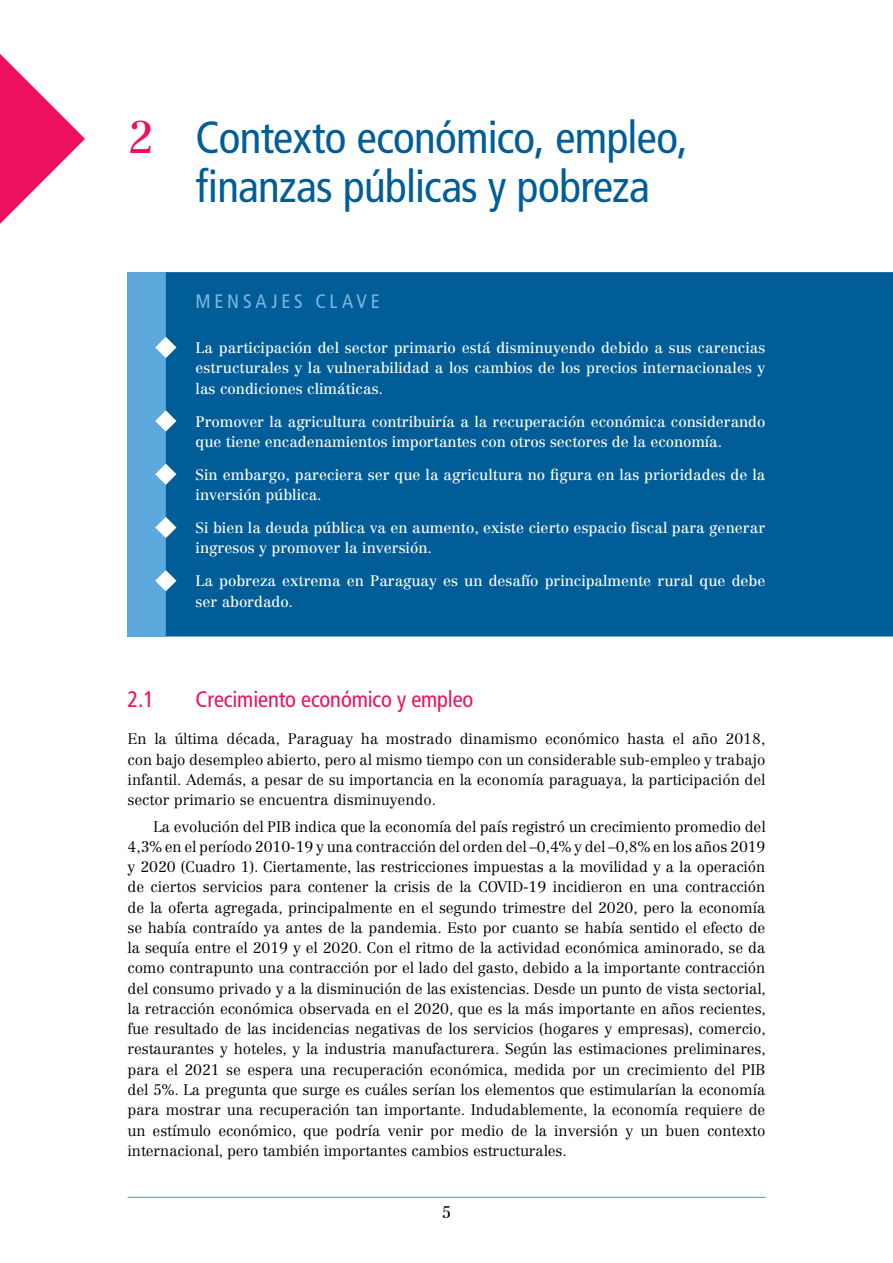
<style>
.page{position:relative;width:893px;height:1263px;background:#fff}
.page>*{position:absolute;margin:0;border:0;box-sizing:border-box;transform-origin:0 0}
.t1{font:condensed 45px/49.5px "Frutiger LT Pro";letter-spacing:-.015em;color:#005d98}
.t2{font:condensed 22.5px "Frutiger LT Pro";letter-spacing:-.005em;color:#ed125f}
.t3{font:condensed 19.5px "Frutiger LT Pro";letter-spacing:.2em;color:#7eb6e3}
.t4{font:16.5px "Centennial LT Std";color:#000}
.t5{font:300 15px/20.2px "Centennial LT Std";color:#000;text-align:justify}
.t6{font:15px/20.2px "Centennial LT Std";color:#fff}
.s1{font-family:"Centennial LT Std";font-stretch:normal;color:#ed125f}
</style>
<div class="page">
<hr style="left:128px;top:1197px;width:637px;height:1px;background:#00aeef">
<div style="left:128px;top:272px;width:38px;height:364px;background:#5da9dd"></div>
<div style="left:166px;top:272px;width:727px;height:364px;background:#005d98"></div>
<svg style="left:0;top:54px;width:85px;height:170px"></svg>
<svg style="left:155px;top:337px;width:21px;height:21px"></svg>
<svg style="left:155px;top:410px;width:21px;height:22px"></svg>
<svg style="left:155px;top:464px;width:21px;height:21px"></svg>
<svg style="left:155px;top:517px;width:21px;height:21px"></svg>
<svg style="left:155px;top:570px;width:21px;height:21px"></svg>
<div style="left:224px;top:409px;width:445px;height:228px;background:#005d98"></div>
<h1 class="t1" style="left:196px;top:113px;width:494px;text-indent:-68px"><span class="s1">2</span> Contexto económico, empleo, finanzas públicas y pobreza</h1>
<h3 class="t3" style="left:196px;top:290px;width:186px">MENSAJES CLAVE</h3>
<p class="t6" style="left:196px;top:338px;width:571px;text-align:justify">La participación del sector primario está disminuyendo debido a sus carencias estructurales y la vulnerabilidad a los cambios de los precios internacionales y las condiciones climáticas.</p>
<p class="t6" style="left:196px;top:411px;width:571px">Promover la agricultura contribuiría a la recuperación económica considerando que tiene encadenamientos importantes con otros sectores de la economía.</p>
<p class="t6" style="left:196px;top:465px;width:571px">Sin embargo, pareciera ser que la agricultura no figura en las prioridades de la inversión pública.</p>
<p class="t6" style="left:196px;top:518px;width:571px">Si bien la deuda pública va en aumento, existe cierto espacio fiscal para generar ingresos y promover la inversión.</p>
<p class="t6" style="left:196px;top:571px;width:571px">La pobreza extrema en Paraguay es un desafío principalmente rural que debe ser abordado.</p>
<h2 class="t2" style="left:128px;top:686px;width:28px">2.1</h2>
<h2 class="t2" style="left:196px;top:686px;width:279px">Crecimiento económico y empleo</h2>
<p class="t5" style="left:128px;top:729px;width:639px">En la última década, Paraguay ha mostrado dinamismo económico hasta el año 2018, con bajo desempleo abierto, pero al mismo tiempo con un considerable sub-empleo y trabajo infantil. Además, a pesar de su importancia en la economía paraguaya, la participación del sector primario se encuentra disminuyendo.</p>
<p class="t5" style="left:128px;top:816px;width:640px;text-indent:26px">La evolución del PIB indica que la economía del país registró un crecimiento promedio del 4,3% en el período 2010-19 y una contracción del orden del –0,4% y del –0,8% en los años 2019 y 2020 (Cuadro 1). Ciertamente, las restricciones impuestas a la movilidad y a la operación de ciertos servicios para contener la crisis de la COVID-19 incidieron en una contracción de la oferta agregada, principalmente en el segundo trimestre del 2020, pero la economía se había contraído ya antes de la pandemia. Esto por cuanto se había sentido el efecto de la sequía entre el 2019 y el 2020. Con el ritmo de la actividad económica aminorado, se da como contrapunto una contracción por el lado del gasto, debido a la importante contracción del consumo privado y a la disminución de las existencias. Desde un punto de vista sectorial, la retracción económica observada en el 2020, que es la más importante en años recientes, fue resultado de las incidencias negativas de los servicios (hogares y empresas), comercio, restaurantes y hoteles, y la industria manufacturera. Según las estimaciones preliminares, para el 2021 se espera una recuperación económica, medida por un crecimiento del PIB del 5%. La pregunta que surge es cuáles serían los elementos que estimularían la economía para mostrar una recuperación tan importante. Indudablemente, la economía requiere de un estímulo económico, que podría venir por medio de la inversión y un buen contexto internacional, pero también importantes cambios estructurales.</p>
<p class="t4" style="left:442px;top:1203px;width:11px">5</p>
</div>
